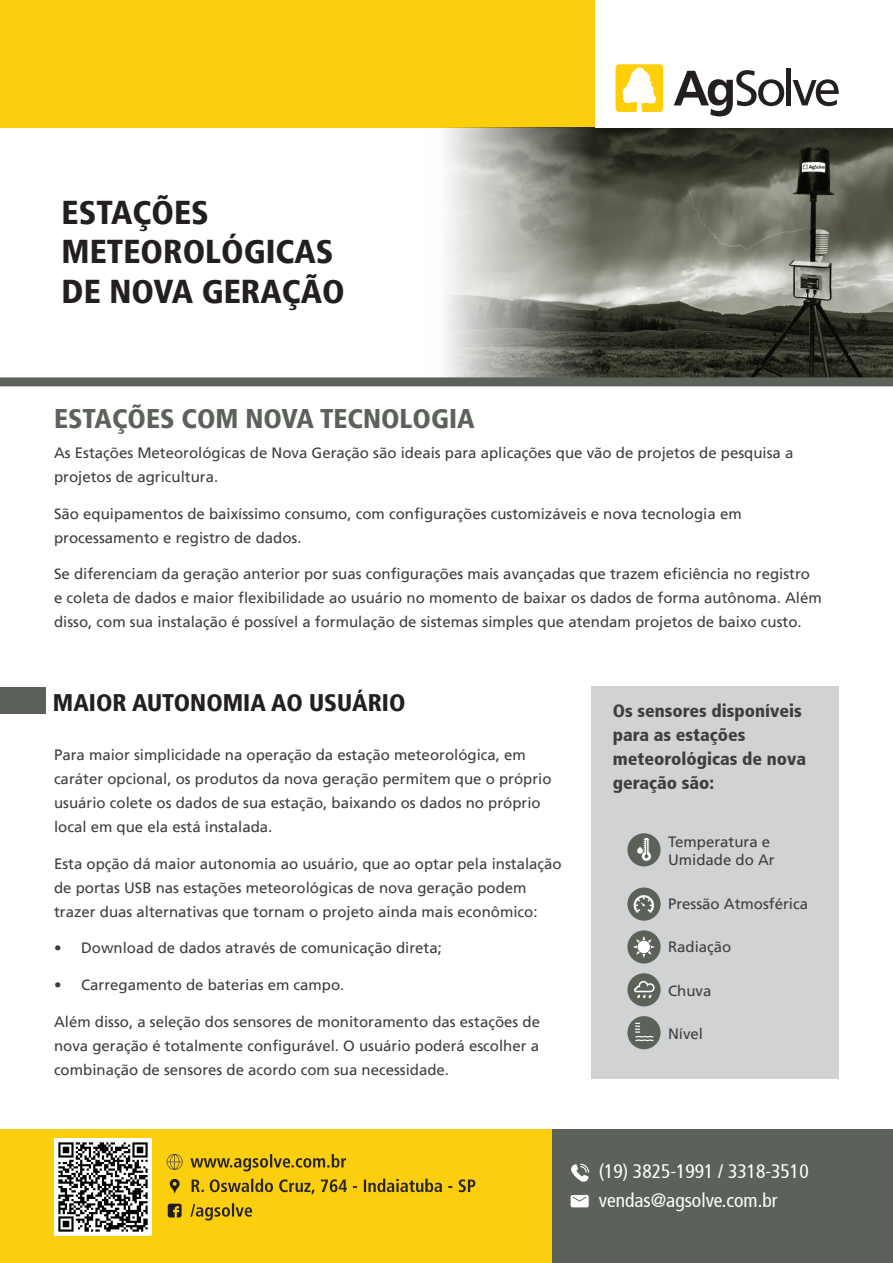
<style>
.page{position:relative;width:893px;height:1263px;background:#fff}
.page>*{position:absolute;margin:0;border:0;box-sizing:border-box;transform-origin:0 0}
.t1{font:900 condensed 33px/39.6px "Frutiger 77";color:#231f20}
.t2{font:900 condensed 27px "Frutiger 77";color:#5b6259}
.t3{font:900 condensed 24px "Frutiger 77";color:#231f20}
.t4{font:condensed 19.5px/28.5px "Frutiger 57";color:#fff}
.t5{font:900 condensed 18px/24px "Frutiger 77";color:#3e3e3f}
.t6{font:15px/24px "Frutiger LT";color:#3e3e3f}
</style>
<div class="page">
<div style="left:0;top:0;width:893px;height:128px;background:#fccf0e"></div>
<img style="left:445px;top:128px;width:448px;height:249px">
<div style="left:0;top:377px;width:893px;height:9px;background:#5b6259"></div>
<div style="left:0;top:1129px;width:893px;height:134px;background:#fccf0e"></div>
<div style="left:552px;top:1129px;width:341px;height:134px;background:#5b6259"></div>
<img style="left:54px;top:1138px;width:97px;height:98px">
<svg style="left:191px;top:1203px;width:61px;height:17px"></svg>
<svg style="left:192px;top:1178px;width:283px;height:16px"></svg>
<svg style="left:190px;top:1154px;width:156px;height:17px"></svg>
<svg style="left:167px;top:1154px;width:16px;height:16px"></svg>
<svg style="left:170px;top:1179px;width:10px;height:15px"></svg>
<svg style="left:168px;top:1203px;width:14px;height:14px"></svg>
<svg style="left:571px;top:1195px;width:18px;height:12px"></svg>
<svg style="left:571px;top:1164px;width:18px;height:18px"></svg>
<div style="left:595px;top:0;width:298px;height:128px;background:#fff"></div>
<svg style="left:674px;top:70px;width:110px;height:46px"></svg>
<hr style="left:787px;top:68px;width:4px;height:37px;background:#231f20">
<svg style="left:793px;top:79px;width:46px;height:27px"></svg>
<svg style="left:615px;top:64px;width:48px;height:48px"></svg>
<div style="left:591px;top:687px;width:248px;height:392px;background:#d1d2d4"></div>
<div style="left:627px;top:833px;width:34px;height:33px;background:#5b6259;border-radius:50%"></div>
<svg style="left:637px;top:838px;width:14px;height:23px"></svg>
<div style="left:627px;top:887px;width:34px;height:34px;background:#5b6259;border-radius:50%"></div>
<svg style="left:634px;top:895px;width:20px;height:18px"></svg>
<div style="left:627px;top:930px;width:34px;height:33px;background:#5b6259;border-radius:50%"></div>
<svg style="left:633px;top:936px;width:22px;height:22px"></svg>
<div style="left:627px;top:973px;width:34px;height:33px;background:#5b6259;border-radius:50%"></div>
<svg style="left:634px;top:981px;width:21px;height:17px"></svg>
<div style="left:627px;top:1016px;width:34px;height:33px;background:#5b6259;border-radius:50%"></div>
<svg style="left:635px;top:1023px;width:19px;height:18px"></svg>
<div style="left:0;top:687px;width:46px;height:26px;background:#5b6259"></div>
<h1 class="t1" style="left:62px;top:193px;width:285px">ESTAÇÕES<br>METEOROLÓGICAS<br>DE NOVA GERAÇÃO</h1>
<h2 class="t2" style="left:54px;top:403px;width:422px">ESTAÇÕES COM NOVA TECNOLOGIA</h2>
<p class="t6" style="left:54px;top:441px;width:741px">As Estações Meteorológicas de Nova Geração são ideais para aplicações que vão de projetos de pesquisa a projetos de agricultura.</p>
<p class="t6" style="left:54px;top:501px;width:689px">São equipamentos de baixíssimo consumo, com configurações customizáveis e nova tecnologia em processamento e registro de dados.</p>
<p class="t6" style="left:54px;top:562px;width:769px">Se diferenciam da geração anterior por suas configurações mais avançadas que trazem eficiência no registro e coleta de dados e maior flexibilidade ao usuário no momento de baixar os dados de forma autônoma. Além disso, com sua instalação é possível a formulação de sistemas simples que atendam projetos de baixo custo.</p>
<h3 class="t3" style="left:53px;top:688px;width:354px">MAIOR AUTONOMIA AO USUÁRIO</h3>
<p class="t6" style="left:54px;top:743px;width:499px">Para maior simplicidade na operação da estação meteorológica, em caráter opcional, os produtos da nova geração permitem que o próprio usuário colete os dados de sua estação, baixando os dados no próprio local em que ela está instalada.</p>
<p class="t6" style="left:54px;top:851px;width:509px">Esta opção dá maior autonomia ao usuário, que ao optar pela instalação de portas USB nas estações meteorológicas de nova geração podem trazer duas alternativas que tornam o projeto ainda mais econômico:</p>
<p class="t6" style="left:54px;top:936px;width:389px">• Download de dados através de comunicação direta;</p>
<p class="t6" style="left:54px;top:973px;width:292px">• Carregamento de baterias em campo.</p>
<p class="t6" style="left:54px;top:1010px;width:487px;text-align:justify">Além disso, a seleção dos sensores de monitoramento das estações de nova geração é totalmente configurável. O usuário poderá escolher a combinação de sensores de acordo com sua necessidade.</p>
<p class="t5" style="left:613px;top:699px;width:195px">Os sensores disponíveis para as estações meteorológicas de nova geração são:</p>
<p class="t6" style="left:668px;top:833px;width:108px;line-height:18px">Temperatura e<br>Umidade do Ar</p>
<p class="t6" style="left:668px;top:891px;width:142px">Pressão Atmosférica</p>
<p class="t6" style="left:668px;top:935px;width:65px">Radiação</p>
<p class="t6" style="left:668px;top:978px;width:45px">Chuva</p>
<p class="t6" style="left:668px;top:1022px;width:37px">Nível</p>
<h3 class="t4" style="left:599px;top:1157px;width:211px">(19) 3825-1991 / 3318-3510 vendas@agsolve.com.br</h3>
</div>
